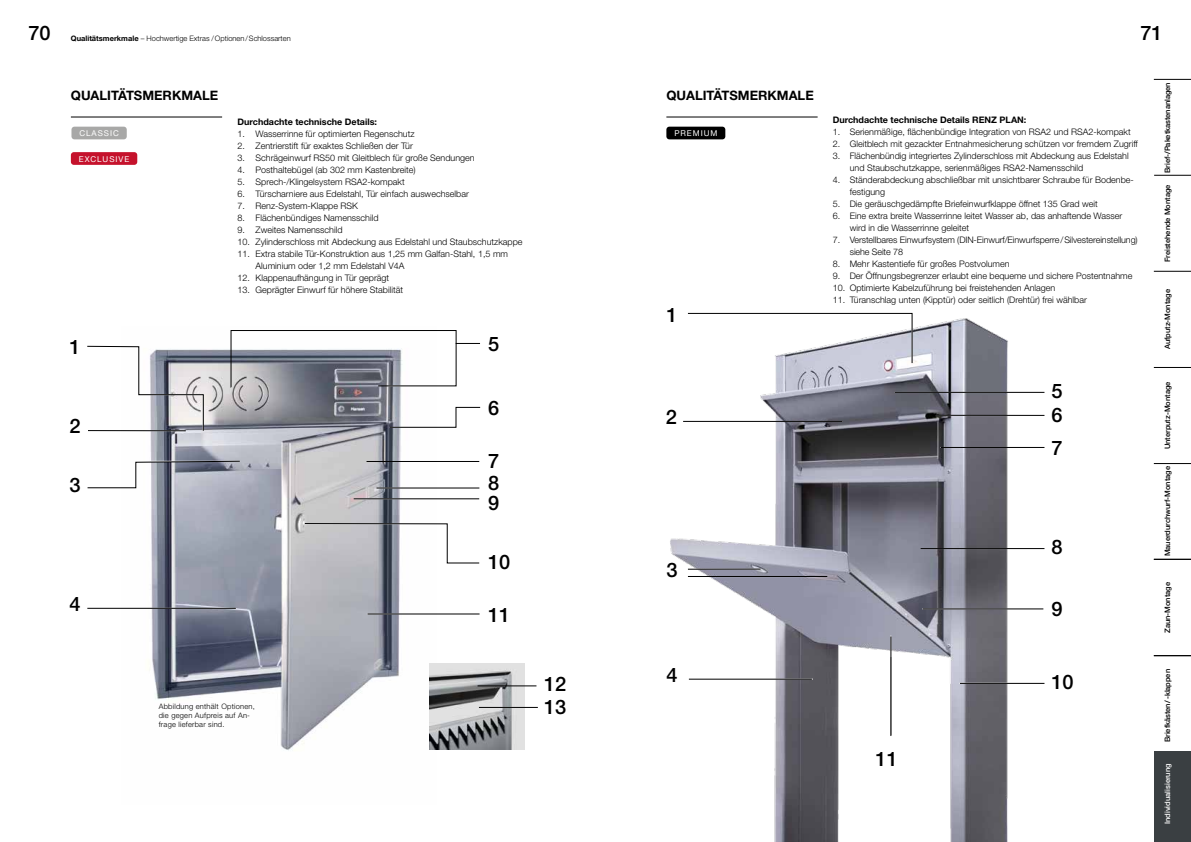
<style>
.page{position:relative;width:1191px;height:842px;background:#fff}
.page>*{position:absolute;margin:0;border:0;box-sizing:border-box;transform-origin:0 0}
.t1{font:500 20px/23.2px "Helvetica Neue LT Pro";color:#000}
.t2{font:700 13px "Helvetica Neue LT Pro";color:#000}
.t3{font:300 9px/12px "Helvetica Neue LT Pro";color:#000}
.t4{font:700 9px "Helvetica Neue LT Pro";color:#000}
.t5{font:8px "Helvetica Neue";letter-spacing:.12em;color:#fff}
.t6{font:500 7.5px "Helvetica Neue LT Pro";color:#000}
.t7{font:300 7.5px/9px "Helvetica Neue LT Pro";letter-spacing:.03em;color:#000}
.t8{font:300 7.5px "Helvetica Neue LT Pro";color:#000}
.t9{font:500 7.5px "Helvetica Neue LT Pro";color:#fff}
.s1{font-weight:700}
</style>
<div class="page">
<div style="left:1153px;top:751px;width:38px;height:91px;background:#3a3f42"></div>
<hr style="left:1154px;top:175px;width:37px;height:1px;background:#000">
<hr style="left:1153px;top:271px;width:38px;height:1px;background:#000">
<hr style="left:1153px;top:367px;width:38px;height:1px;background:#000">
<hr style="left:1153px;top:463px;width:38px;height:1px;background:#000">
<hr style="left:1153px;top:79px;width:38px;height:1px;background:#000">
<hr style="left:1153px;top:559px;width:38px;height:1px;background:#000">
<hr style="left:1153px;top:655px;width:38px;height:1px;background:#000">
<img style="left:122px;top:330px;width:315px;height:421px">
<svg style="left:87px;top:461px;width:153px;height:27px"></svg>
<svg style="left:87px;top:345px;width:117px;height:86px"></svg>
<hr style="left:354px;top:498px;width:107px;height:1px;background:#fff">
<hr style="left:354px;top:499px;width:125px;height:1px;background:#000">
<hr style="left:376px;top:488px;width:103px;height:1px;background:#000">
<hr style="left:366px;top:461px;width:113px;height:1px;background:#000">
<svg style="left:231px;top:330px;width:249px;height:57px"></svg>
<hr style="left:390px;top:427px;width:51px;height:1px;background:#fff">
<svg style="left:390px;top:407px;width:90px;height:20px"></svg>
<hr style="left:367px;top:614px;width:112px;height:1px;background:#000">
<hr style="left:87px;top:608px;width:149px;height:1px;background:#000">
<img style="left:430px;top:664px;width:94px;height:86px">
<hr style="left:86px;top:430px;width:98px;height:1px;background:#fff">
<hr style="left:88px;top:430px;width:98px;height:1px;background:#000">
<img style="left:670px;top:312px;width:345px;height:530px">
<hr style="left:688px;top:569px;width:72px;height:1px;background:#000">
<hr style="left:688px;top:679px;width:125px;height:1px;background:#fff">
<hr style="left:689px;top:679px;width:123px;height:1px;background:#000">
<hr style="left:890px;top:657px;width:1px;height:79px;background:#000">
<hr style="left:890px;top:636px;width:1px;height:99px;background:#000">
<hr style="left:922px;top:608px;width:122px;height:1px;background:#fff">
<hr style="left:940px;top:447px;width:94px;height:1px;background:#fff">
<hr style="left:894px;top:392px;width:150px;height:1px;background:#000">
<hr style="left:920px;top:548px;width:124px;height:1px;background:#000">
<hr style="left:923px;top:609px;width:120px;height:1px;background:#000">
<hr style="left:931px;top:415px;width:113px;height:1px;background:#000">
<hr style="left:941px;top:447px;width:103px;height:1px;background:#000">
<hr style="left:688px;top:421px;width:155px;height:1px;background:#fff">
<hr style="left:959px;top:683px;width:68px;height:1px;background:#fff">
<hr style="left:960px;top:683px;width:84px;height:1px;background:#000">
<div style="left:71px;top:152px;width:66px;height:13px;background:#c5122c;border-radius:3px"></div>
<div style="left:666px;top:127px;width:59px;height:12px;background:#000;border-radius:3px"></div>
<hr style="left:71px;top:117px;width:151px;height:1px;background:#000">
<hr style="left:666px;top:117px;width:151px;height:1px;background:#000">
<div style="left:71px;top:127px;width:56px;height:12px;background:#a8a8a7;border-radius:3px"></div>
<hr style="left:479px;top:707px;width:59px;height:1px;background:#000">
<hr style="left:477px;top:686px;width:59px;height:1px;background:#000">
<svg style="left:304px;top:523px;width:175px;height:40px"></svg>
<hr style="left:688px;top:576px;width:139px;height:1px;background:#000">
<svg style="left:687px;top:313px;width:225px;height:50px"></svg>
<hr style="left:683px;top:421px;width:159px;height:1px;background:#000">
<h1 class="t1" style="left:28px;top:21px;width:24px">70</h1>
<h1 class="t1" style="left:1140px;top:21px;width:24px">71</h1>
<p class="t8" style="left:71px;top:34px;width:221px"><span class="s1">Qualitätsmerkmale</span> – Hochwertige Extras /Optionen/Schlossarten</p>
<h2 class="t2" style="left:71px;top:87px;width:149px">QUALITÄTSMERKMALE</h2>
<h2 class="t2" style="left:666px;top:87px;width:149px">QUALITÄTSMERKMALE</h2>
<p class="t5" style="left:79px;top:128px;width:41px">CLASSIC</p>
<p class="t4" style="left:237px;top:116px;width:141px">Durchdachte technische Details:</p>
<p class="t3" style="left:237px;top:127px;width:179px">1. Wasserrinne für optimierten Regenschutz</p>
<p class="t3" style="left:237px;top:139px;width:177px">2. Zentrierstift für exaktes Schließen der Tür</p>
<p class="t3" style="left:237px;top:151px;width:239px">3. Schrägeinwurf RS50 mit Gleitblech für große Sendungen</p>
<p class="t3" style="left:237px;top:163px;width:180px">4. Posthaltebügel (ab 302 mm Kastenbreite)</p>
<p class="t3" style="left:237px;top:175px;width:169px">5. Sprech-/Klingelsystem RSA2-kompakt</p>
<p class="t3" style="left:237px;top:187px;width:233px">6. Türscharniere aus Edelstahl, Tür einfach auswechselbar</p>
<p class="t3" style="left:237px;top:199px;width:122px">7. Renz-System-Klappe RSK</p>
<p class="t3" style="left:237px;top:211px;width:143px">8. Flächenbündiges Namensschild</p>
<p class="t3" style="left:237px;top:223px;width:107px">9. Zweites Namensschild</p>
<p class="t3" style="left:237px;top:235px;width:287px">10. Zylinderschloss mit Abdeckung aus Edelstahl und Staubschutzkappe</p>
<p class="t3" style="left:255px;top:247px;width:254px;text-indent:-18px">11. Extra stabile Tür-Konstruktion aus 1,25 mm Galfan-Stahl, 1,5 mm<br>Aluminium oder 1,2 mm Edelstahl V4A</p>
<p class="t3" style="left:237px;top:271px;width:153px">12. Klappenaufhängung in Tür geprägt</p>
<p class="t3" style="left:237px;top:283px;width:167px">13. Geprägter Einwurf für höhere Stabilität</p>
<p class="t5" style="left:674px;top:128px;width:45px">PREMIUM</p>
<p class="t5" style="left:79px;top:153px;width:52px">EXCLUSIVE</p>
<h1 class="t1" style="left:69px;top:335px;width:13px">1</h1>
<h1 class="t1" style="left:488px;top:332px;width:13px">5</h1>
<h1 class="t1" style="left:666px;top:303px;width:13px">1</h1>
<p class="t4" style="left:832px;top:114px;width:195px">Durchdachte technische Details RENZ PLAN:</p>
<p class="t3" style="left:832px;top:125px;width:299px">1. Serienmäßige, flächenbündige Integration von RSA2 und RSA2-kompakt</p>
<p class="t3" style="left:832px;top:137px;width:307px">2. Gleitblech mit gezackter Entnahmesicherung schützen vor fremdem Zugriff</p>
<p class="t3" style="left:849px;top:149px;width:280px;text-indent:-17px">3. Flächenbündig integriertes Zylinderschloss mit Abdeckung aus Edelstahl und Staubschutzkappe, serienmäßiges RSA2-Namensschild</p>
<p class="t3" style="left:849px;top:173px;width:286px;text-indent:-17px">4. Ständerabdeckung abschließbar mit unsichtbarer Schraube für Bodenbe&shy;festigung</p>
<p class="t3" style="left:832px;top:197px;width:267px">5. Die geräuschgedämpfte Briefeinwurfklappe öffnet 135 Grad weit</p>
<p class="t3" style="left:849px;top:209px;width:274px;text-indent:-17px">6. Eine extra breite Wasserrinne leitet Wasser ab, das anhaftende Wasser wird in die Wasserrinne geleitet</p>
<p class="t3" style="left:849px;top:233px;width:289px;text-indent:-17px">7. Verstellbares Einwurfsystem (DIN-Einwurf/Einwurfsperre/Silvestereinstellung) siehe Seite 78</p>
<p class="t3" style="left:832px;top:257px;width:178px">8. Mehr Kastentiefe für großes Postvolumen</p>
<p class="t3" style="left:832px;top:269px;width:301px">9. Der Öffnungsbegrenzer erlaubt eine bequeme und sichere Postentnahme</p>
<p class="t3" style="left:832px;top:281px;width:224px">10. Optimierte Kabelzuführung bei freistehenden Anlagen</p>
<p class="t3" style="left:832px;top:293px;width:256px">11. Türanschlag unten (Kipptür) oder seitlich (Drehtür) frei wählbar</p>
<h1 class="t1" style="left:1051px;top:379px;width:13px">5</h1>
<h1 class="t1" style="left:69px;top:414px;width:13px">2</h1>
<h1 class="t1" style="left:69px;top:473px;width:13px">3</h1>
<h1 class="t1" style="left:69px;top:592px;width:13px">4</h1>
<p class="t7" style="left:159px;top:702px;width:97px">Abbildung enthält Optionen, die gegen Aufpreis auf An&shy;frage lieferbar sind.</p>
<h1 class="t1" style="left:488px;top:396px;width:13px">6</h1>
<h1 class="t1" style="left:488px;top:449px;width:13px">7</h1>
<h1 class="t1" style="left:488px;top:471px;width:13px">8</h1>
<h1 class="t1" style="left:488px;top:491px;width:13px">9</h1>
<h1 class="t1" style="left:488px;top:550px;width:24px">10</h1>
<h1 class="t1" style="left:488px;top:603px;width:24px">11</h1>
<h1 class="t1" style="left:544px;top:672px;width:24px">12<br>13</h1>
<h1 class="t1" style="left:666px;top:405px;width:13px">2</h1>
<h1 class="t1" style="left:1051px;top:403px;width:13px">6</h1>
<h1 class="t1" style="left:1051px;top:436px;width:13px">7</h1>
<h1 class="t1" style="left:666px;top:558px;width:13px">3</h1>
<h1 class="t1" style="left:666px;top:663px;width:13px">4</h1>
<h1 class="t1" style="left:875px;top:747px;width:24px">11</h1>
<h1 class="t1" style="left:1051px;top:535px;width:13px">8</h1>
<h1 class="t1" style="left:1051px;top:597px;width:13px">9</h1>
<h1 class="t1" style="left:1051px;top:670px;width:24px">10</h1>
<p class="t6" style="left:1162px;top:173px;width:92px;rotate:-90deg">Brief-/Paketkastenanlagen</p>
<p class="t6" style="left:1162px;top:262px;width:79px;rotate:-90deg">Freistehende Montage</p>
<p class="t6" style="left:1162px;top:349px;width:62px;rotate:-90deg">Aufputz-Montage</p>
<p class="t6" style="left:1162px;top:449px;width:69px;rotate:-90deg">Unterputz-Montage</p>
<p class="t6" style="left:1162px;top:556px;width:92px;rotate:-90deg">Mauerdurchwurf-Montage</p>
<p class="t6" style="left:1162px;top:633px;width:53px;rotate:-90deg">Zaun-Montage</p>
<p class="t6" style="left:1162px;top:742px;width:74px;rotate:-90deg">Briefkästen/-klappen</p>
<p class="t9" style="left:1162px;top:824px;width:62px;rotate:-90deg">Individualisierung</p>
</div>
